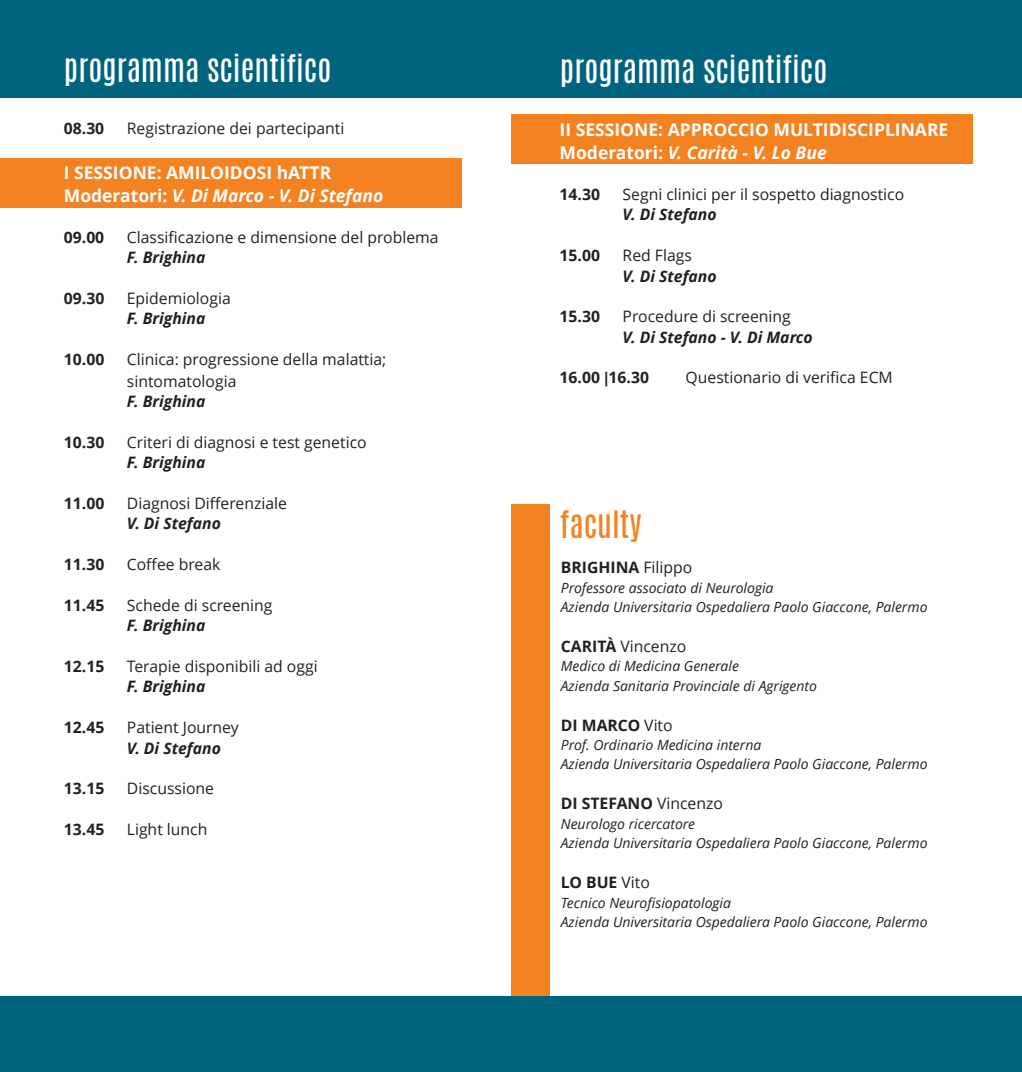
<style>
.page{position:relative;width:1022px;height:1072px;background:#fff}
.page>*{position:absolute;margin:0;border:0;box-sizing:border-box;transform-origin:0 0}
.t1{font:31.5px "Antonio";color:#fff}
.t2{font:31.5px "Antonio";color:#f58220}
.t3{font:700 17.5px/22.6px "Open Sans";color:#fff}
.t4{font:15.75px/21.5px "Open Sans";color:#231f20}
.t5{font:700 15.75px "Open Sans";color:#231f20}
.t6{font:italic 700 15.75px "Open Sans";color:#231f20}
.t7{font:italic 14px/19.1px "Open Sans";color:#231f20}
.s1{font-style:italic}
.s2{font-family:"Arial"}
.s3{font-weight:400}
.s4{font-weight:700}
</style>
<div class="page">
<div style="left:511px;top:504px;width:39px;height:553px;background:#f58220"></div>
<div style="left:0;top:996px;width:1022px;height:75px;background:#00647f"></div>
<div style="left:0;top:0;width:1022px;height:97px;background:#00647f"></div>
<div style="left:0;top:158px;width:461px;height:49px;background:#f58220"></div>
<div style="left:511px;top:114px;width:461px;height:50px;background:#f58220"></div>
<h1 class="t1" style="left:64px;top:46px;width:269px">programma scientifico</h1>
<h1 class="t1" style="left:560px;top:47px;width:269px">programma scientifico</h1>
<p class="t5" style="left:64px;top:122px;width:42px">08.30</p>
<p class="t4" style="left:127px;top:119px;width:219px">Registrazione dei partecipanti</p>
<p class="t3" style="left:560px;top:120px;width:390px">II SESSIONE: APPROCCIO MULTIDISCIPLINARE<br>Moderatori: <span class="s1">V. Carità - V. Lo Bue</span></p>
<p class="t5" style="left:560px;top:188px;width:42px">14.30</p>
<p class="t4" style="left:623px;top:185px;width:283px">Segni clinici per il sospetto diagnostico</p>
<p class="t6" style="left:623px;top:208px;width:96px">V. Di Stefano</p>
<p class="t5" style="left:560px;top:249px;width:42px">15.00</p>
<p class="t4" style="left:623px;top:246px;width:71px">Red Flags</p>
<p class="t6" style="left:623px;top:269px;width:96px">V. Di Stefano</p>
<p class="t5" style="left:560px;top:310px;width:42px">15.30</p>
<p class="t4" style="left:623px;top:307px;width:170px">Procedure di screening</p>
<p class="t6" style="left:623px;top:330px;width:192px">V. Di Stefano - V. Di Marco</p>
<p class="t5" style="left:560px;top:371px;width:91px">16.00 <span class="s2">|</span>16.30</p>
<p class="t4" style="left:686px;top:368px;width:209px">Questionario di verifica ECM</p>
<p class="t3" style="left:64px;top:163px;width:321px">I SESSIONE: AMILOIDOSI hATTR<br>Moderatori: <span class="s1">V. Di Marco - V. Di Stefano</span></p>
<p class="t5" style="left:64px;top:231px;width:42px">09.00</p>
<p class="t4" style="left:127px;top:228px;width:313px">Classificazione e dimensione del problema</p>
<p class="t6" style="left:127px;top:251px;width:80px">F. Brighina</p>
<p class="t5" style="left:64px;top:292px;width:42px">09.30</p>
<p class="t4" style="left:127px;top:289px;width:105px">Epidemiologia</p>
<p class="t6" style="left:127px;top:312px;width:80px">F. Brighina</p>
<p class="t5" style="left:64px;top:353px;width:42px">10.00</p>
<p class="t4" style="left:127px;top:350px;width:261px">Clinica: progressione della malattia; sintomatologia</p>
<p class="t6" style="left:127px;top:395px;width:80px">F. Brighina</p>
<p class="t5" style="left:64px;top:436px;width:42px">10.30</p>
<p class="t4" style="left:127px;top:433px;width:241px">Criteri di diagnosi e test genetico</p>
<p class="t6" style="left:127px;top:456px;width:80px">F. Brighina</p>
<p class="t5" style="left:64px;top:497px;width:42px">11.00</p>
<p class="t4" style="left:127px;top:494px;width:162px">Diagnosi Differenziale</p>
<p class="t6" style="left:127px;top:517px;width:96px">V. Di Stefano</p>
<p class="t5" style="left:64px;top:558px;width:42px">11.30</p>
<p class="t4" style="left:127px;top:555px;width:95px">Coffee break</p>
<p class="t5" style="left:64px;top:599px;width:42px">11.45</p>
<p class="t4" style="left:127px;top:596px;width:147px">Schede di screening</p>
<p class="t6" style="left:127px;top:619px;width:80px">F. Brighina</p>
<p class="t5" style="left:64px;top:660px;width:42px">12.15</p>
<p class="t4" style="left:127px;top:657px;width:192px">Terapie disponibili ad oggi</p>
<p class="t6" style="left:127px;top:680px;width:80px">F. Brighina</p>
<p class="t5" style="left:64px;top:721px;width:42px">12.45</p>
<p class="t4" style="left:127px;top:718px;width:113px">Patient Journey</p>
<p class="t6" style="left:127px;top:741px;width:96px">V. Di Stefano</p>
<p class="t5" style="left:64px;top:782px;width:42px">13.15</p>
<p class="t4" style="left:127px;top:779px;width:89px">Discussione</p>
<p class="t5" style="left:64px;top:823px;width:42px">13.45</p>
<p class="t4" style="left:127px;top:820px;width:82px">Light lunch</p>
<h1 class="t2" style="left:560px;top:502px;width:83px">faculty</h1>
<p class="t5" style="left:561px;top:561px;width:133px">BRIGHINA <span class="s3">Filippo</span></p>
<p class="t7" style="left:561px;top:579px;width:368px">Professore associato di Neurologia<br>Azienda Universitaria Ospedaliera Paolo Giaccone, Palermo</p>
<p class="t4" style="left:561px;top:637px;width:127px"><span class="s4">CARITÀ</span> Vincenzo</p>
<p class="t7" style="left:561px;top:658px;width:258px">Medico di Medicina Generale<br>Azienda Sanitaria Provinciale di Agrigento</p>
<p class="t5" style="left:561px;top:718px;width:113px">DI MARCO <span class="s3">Vito</span></p>
<p class="t7" style="left:561px;top:737px;width:368px">Prof. Ordinario Medicina interna<br>Azienda Universitaria Ospedaliera Paolo Giaccone, Palermo</p>
<p class="t5" style="left:561px;top:797px;width:164px">DI STEFANO <span class="s3">Vincenzo</span></p>
<p class="t7" style="left:561px;top:815px;width:368px">Neurologo ricercatore<br>Azienda Universitaria Ospedaliera Paolo Giaccone, Palermo</p>
<p class="t5" style="left:561px;top:875px;width:91px">LO BUE <span class="s3">Vito</span></p>
<p class="t7" style="left:561px;top:894px;width:368px">Tecnico Neurofisiopatologia<br>Azienda Universitaria Ospedaliera Paolo Giaccone, Palermo</p>
</div>
